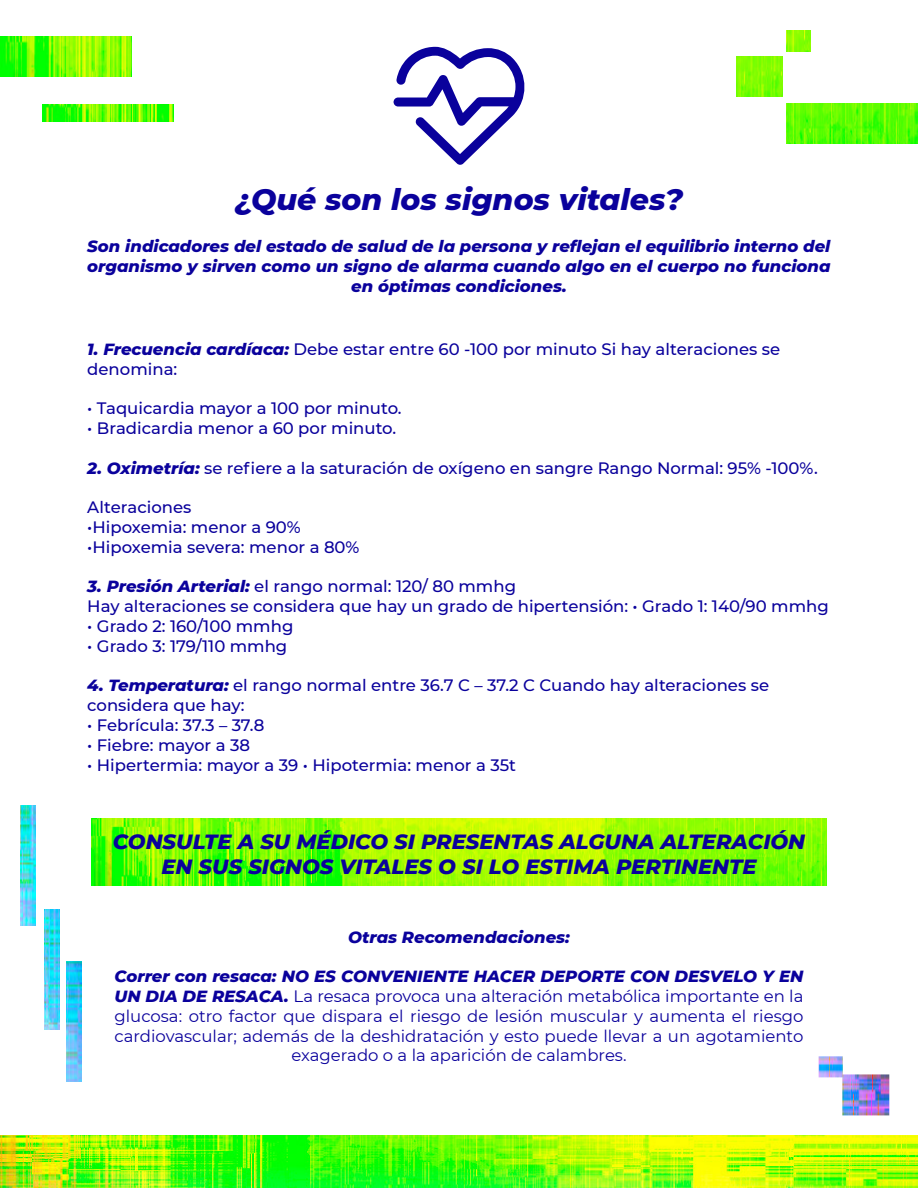
<style>
.page{position:relative;width:918px;height:1188px;background:#fff}
.page>*{position:absolute;margin:0;border:0;box-sizing:border-box;transform-origin:0 0}
.t1{font:italic 800 30px "Montserrat";color:#0a019c}
.t2{font:italic 800 21px/25.2px "Montserrat";color:#0a019c;text-align:center}
.t3{font:500 16.5px/19.8px "Montserrat";color:#0a019c}
.t4{font:16.5px/19.8px "Montserrat";color:#0a019c;text-align:center}
.t5{font:italic 800 16.5px/19.8px "Montserrat";color:#0a019c;text-align:center}
.s1{font-weight:800;font-style:italic}
</style>
<div class="page">
<img style="left:0;top:30px;width:918px;height:1158px">
<img style="left:91px;top:819px;width:736px;height:67px">
<svg style="left:394px;top:47px;width:134px;height:118px"></svg>
<h1 class="t1" style="left:235px;top:177px;width:449px">¿Qué son los signos vitales?</h1>
<p class="t5" style="left:87px;top:236px;width:745px">Son indicadores del estado de salud de la persona y reflejan el equilibrio interno del organismo y sirven como un signo de alarma cuando algo en el cuerpo no funciona en óptimas condiciones.</p>
<p class="t3" style="left:87px;top:338px;width:694px"><span class="s1">1. Frecuencia cardíaca:</span> Debe estar entre 60 -100 por minuto Si hay alteraciones se denomina:</p>
<p class="t3" style="left:87px;top:398px;width:316px">• Taquicardia mayor a 100 por minuto.</p>
<p class="t3" style="left:87px;top:418px;width:310px">• Bradicardia menor a 60 por minuto.</p>
<p class="t3" style="left:87px;top:457px;width:732px"><span class="s1">2. Oximetría:</span> se refiere a la saturación de oxígeno en sangre Rango Normal: 95% -100%.</p>
<p class="t3" style="left:87px;top:497px;width:106px">Alteraciones</p>
<p class="t3" style="left:87px;top:517px;width:215px">•Hipoxemia: menor a 90%</p>
<p class="t3" style="left:87px;top:536px;width:274px">•Hipoxemia severa: menor a 80%</p>
<p class="t3" style="left:87px;top:576px;width:743px"><span class="s1">3. Presión Arterial:</span> el rango normal: 120/ 80 mmhg<br>Hay alteraciones se considera que hay un grado de hipertensión: • Grado 1: 140/90 mmhg</p>
<p class="t3" style="left:87px;top:616px;width:208px">• Grado 2: 160/100 mmhg</p>
<p class="t3" style="left:87px;top:635px;width:202px">• Grado 3: 179/110 mmhg</p>
<p class="t3" style="left:87px;top:675px;width:683px"><span class="s1">4. Temperatura:</span> el rango normal entre 36.7 C – 37.2 C Cuando hay alteraciones se considera que hay:</p>
<p class="t3" style="left:87px;top:715px;width:179px">• Febrícula: 37.3 – 37.8</p>
<p class="t3" style="left:87px;top:734px;width:164px">• Fiebre: mayor a 38</p>
<p class="t3" style="left:87px;top:754px;width:430px">• Hipertermia: mayor a 39 • Hipotermia: menor a 35t</p>
<p class="t2" style="left:113px;top:828px;width:694px">CONSULTE A SU MÉDICO SI PRESENTAS ALGUNA ALTERACIÓN<br>EN SUS SIGNOS VITALES O SI LO ESTIMA PERTINENTE</p>
<p class="t5" style="left:348px;top:926px;width:223px">Otras Recomendaciones:</p>
<p class="t4" style="left:115px;top:966px;width:690px"><span class="s1">Correr con resaca: NO ES CONVENIENTE HACER DEPORTE CON DESVELO Y EN UN DIA DE RESACA.</span> La resaca provoca una alteración metabólica importante en la glucosa: otro factor que dispara el riesgo de lesión muscular y aumenta el riesgo cardiovascular; además de la deshidratación y esto puede llevar a un agotamiento exagerado o a la aparición de calambres.</p>
</div>
